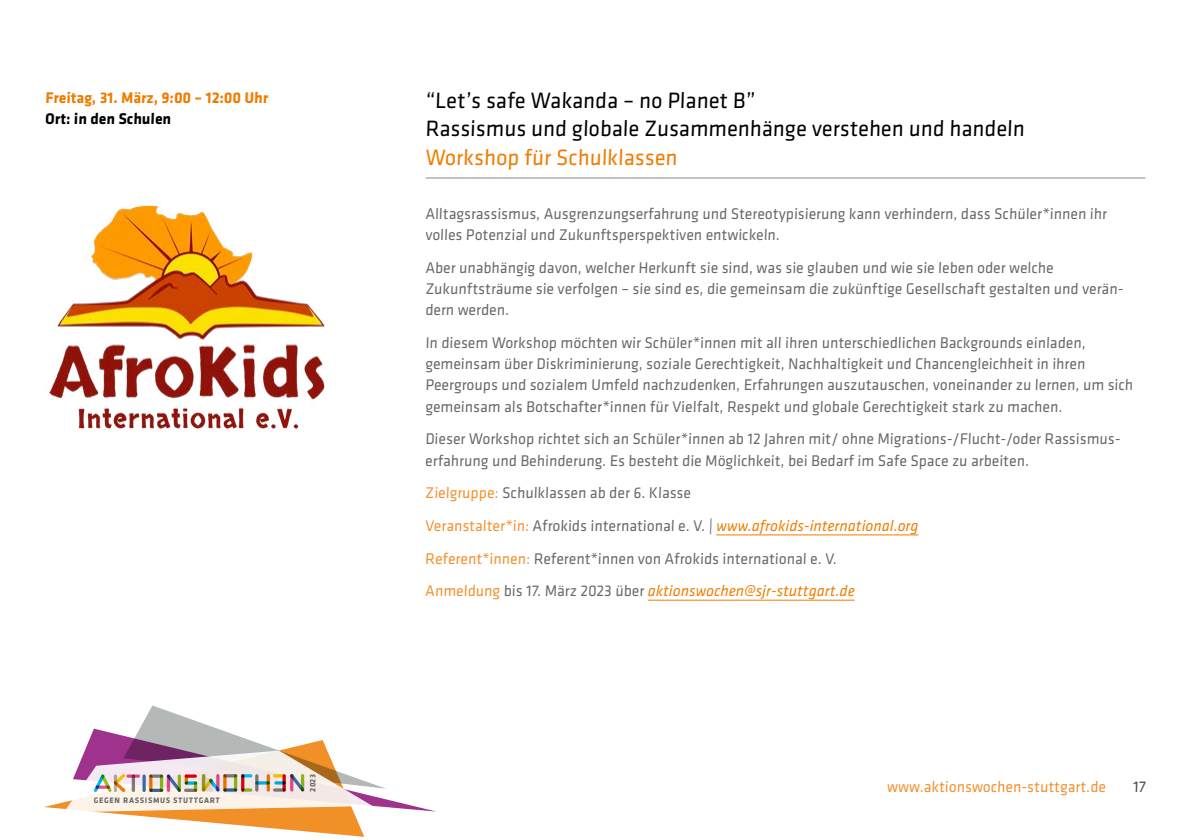
<style>
.page{position:relative;width:1191px;height:840px;background:#fff}
.page>*{position:absolute;margin:0;border:0;box-sizing:border-box;transform-origin:0 0}
.t1{font:23px/28.4px "Klavika";color:#000;scale:.96 1}
.t2{font:23px "Klavika";color:#ef7c00;scale:.96 1}
.t3{font:16px/21.2px "Klavika";letter-spacing:.01em;color:#6a6969;scale:.96 1}
.t4{font:16px "Klavika";color:#f39131;scale:.96 1}
.t5{font:700 16px "Klavika";color:#ef7c00;scale:.96 1}
.t6{font:700 16px "Klavika";color:#000;scale:.96 1}
.t7{font:16px "Klavika";color:#494948;scale:.96 1}
.t8{font:700 8.2px "Klavika";color:#626662;scale:.96 1}
.s1{color:#f39131}
.s2{font-style:italic;color:#ef7c00}
</style>
<div class="page">
<svg style="left:44px;top:705px;width:334px;height:132px"></svg>
<svg style="left:64px;top:750px;width:308px;height:61px;background:#dfc8c3"></svg>
<hr style="left:716px;top:534px;width:202px;height:1px;background:#ef7c00">
<hr style="left:648px;top:599px;width:206px;height:1px;background:#ef7c00">
<hr style="left:426px;top:177px;width:718px;height:1px;background:#a7adaa">
<img style="left:49px;top:205px;width:276px;height:224px">
<p class="t5" style="left:45px;top:89px;width:234px">Freitag, 31. März, 9:00 – 12:00 Uhr</p>
<p class="t6" style="left:45px;top:110px;width:133px">Ort: in den Schulen</p>
<p class="t8" style="left:94px;top:795px;width:133px">GEGEN RASSISMUS STUTTGART</p>
<p class="t8" style="left:308px;top:791px;width:20px;rotate:-90deg">2023</p>
<h1 class="t1" style="left:425px;top:87px;width:626px">“Let’s safe Wakanda – no Planet B”<br>Rassismus und globale Zusammenhänge verstehen und handeln</h1>
<h1 class="t2" style="left:425px;top:144px;width:265px">Workshop für Schulklassen</h1>
<p class="t3" style="left:425px;top:203px;width:712px">Alltagsrassismus, Ausgrenzungserfahrung und Stereotypisierung kann verhindern, dass Schüler*innen ihr volles Potenzial und Zukunftsperspektiven entwickeln.</p>
<p class="t3" style="left:425px;top:257px;width:729px">Aber unabhängig davon, welcher Herkunft sie sind, was sie glauben und wie sie leben oder welche<br>Zukunftsträume sie verfolgen – sie sind es, die gemeinsam die zukünftige Gesellschaft gestalten und verän&shy;dern werden.</p>
<p class="t3" style="left:425px;top:332px;width:739px">In diesem Workshop möchten wir Schüler*innen mit all ihren unterschiedlichen Backgrounds einladen, gemeinsam über Diskriminierung, soziale Gerechtigkeit, Nachhaltigkeit und Chancengleichheit in ihren Peergroups und sozialem Umfeld nachzudenken, Erfahrungen auszutauschen, voneinander zu lernen, um sich gemeinsam als Botschafter*innen für Vielfalt, Respekt und globale Gerechtigkeit stark zu machen.</p>
<p class="t3" style="left:425px;top:428px;width:723px">Dieser Workshop richtet sich an Schüler*innen ab 12 Jahren mit/ ohne Migrations-/Flucht-/oder Rassismus&shy;erfahrung und Behinderung. Es besteht die Möglichkeit, bei Bedarf im Safe Space zu arbeiten.</p>
<p class="t3" style="left:425px;top:476px;width:515px;line-height:32.6px"><span class="s1">Zielgruppe:</span> Schulklassen ab der 6. Klasse<br><span class="s1">Veranstalter*in:</span> Afrokids international e. V. | <span class="s2">www.afrokids-international.org </span><span class="s1">Referent*innen:</span> Referent*innen von Afrokids international e. V.<br><span class="s1">Anmeldung</span> bis 17. März 2023 über <span class="s2">aktionswochen@sjr-stuttgart.de</span></p>
<p class="t4" style="left:887px;top:778px;width:230px">www.aktionswochen-stuttgart.de</p>
<p class="t7" style="left:1133px;top:778px;width:15px">17</p>
</div>
